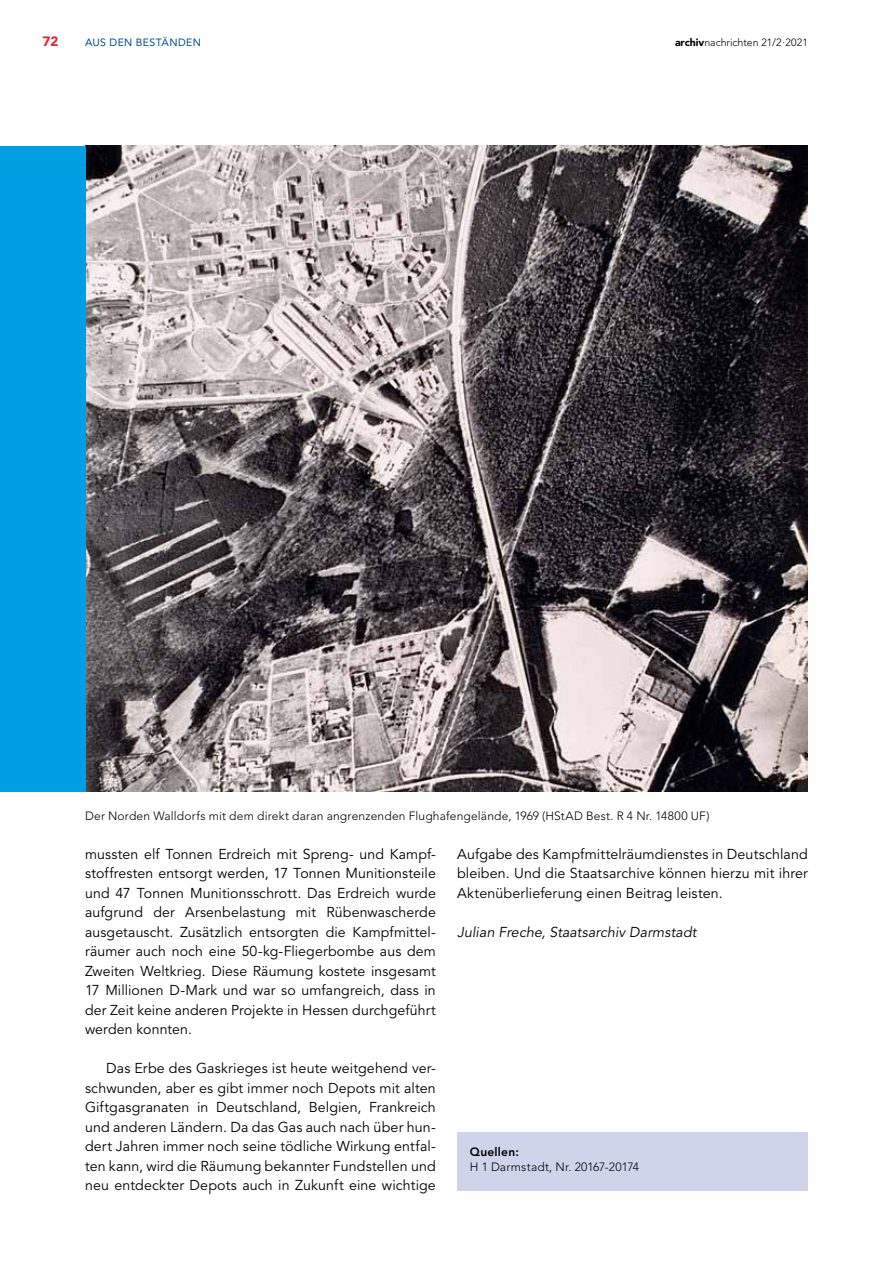
<style>
.page{position:relative;width:893px;height:1263px;background:#fff}
.page>*{position:absolute;margin:0;border:0;box-sizing:border-box;transform-origin:0 0}
.t1{font:14.25px/19.5px "Avenir";letter-spacing:.01em;color:#000;text-align:justify}
.t2{font:italic 14.25px "Avenir";letter-spacing:.005em;color:#000}
.t3{font:900 13.5px "Avenir";color:#dc2c32}
.t4{font:300 12px "Avenir";letter-spacing:.015em;color:#000}
.t5{font:800 12px "Avenir";letter-spacing:.02em;color:#000}
.t6{font:300 10.5px "Avenir";color:#000}
.t7{font:10.5px "Avenir";letter-spacing:.04em;color:#004896}
.s1{font-weight:900}
</style>
<div class="page">
<div style="left:457px;top:1132px;width:351px;height:58px;background:#d0d4eb"></div>
<img style="left:85px;top:146px;width:723px;height:645px">
<div style="left:0;top:146px;width:85px;height:645px;background:#009ee3"></div>
<p class="t3" style="left:43px;top:33px;width:17px">72</p>
<p class="t7" style="left:85px;top:36px;width:117px">AUS DEN BESTÄNDEN</p>
<p class="t6" style="left:675px;top:36px;width:134px"><span class="s1">archiv</span>nachrichten 21/2·2021</p>
<p class="t4" style="left:85px;top:808px;width:626px">Der Norden Walldorfs mit dem direkt daran angrenzenden Flughafengelände, 1969 (HStAD Best. R 4 Nr. 14800 UF)</p>
<p class="t1" style="left:85px;top:844px;width:352px">mussten elf Tonnen Erdreich mit Spreng- und Kampf&shy;stoffresten entsorgt werden, 17 Tonnen Munitionsteile und 47 Tonnen Munitionsschrott. Das Erdreich wurde aufgrund der Arsenbelastung mit Rübenwascherde ausgetauscht. Zusätzlich entsorgten die Kampfmittel&shy;räumer auch noch eine 50-kg-Fliegerbombe aus dem Zweiten Weltkrieg. Diese Räumung kostete insgesamt 17 Millionen D-Mark und war so umfangreich, dass in der Zeit keine anderen Projekte in Hessen durchgeführt werden konnten.</p>
<p class="t1" style="left:85px;top:1059px;width:352px;text-indent:21px">Das Erbe des Gaskrieges ist heute weitgehend ver&shy;schwunden, aber es gibt immer noch Depots mit alten Giftgasgranaten in Deutschland, Belgien, Frankreich und anderen Ländern. Da das Gas auch nach über hun&shy;dert Jahren immer noch seine tödliche Wirkung entfal&shy;ten kann, wird die Räumung bekannter Fundstellen und neu entdeckter Depots auch in Zukunft eine wichtige</p>
<p class="t1" style="left:457px;top:844px;width:352px">Aufgabe des Kampfmittelräumdienstes in Deutschland bleiben. Und die Staatsarchive können hierzu mit ihrer Aktenüberlieferung einen Beitrag leisten.</p>
<p class="t2" style="left:457px;top:924px;width:241px">Julian Freche, Staatsarchiv Darmstadt</p>
<p class="t5" style="left:470px;top:1145px;width:51px">Quellen:</p>
<p class="t4" style="left:470px;top:1160px;width:171px">H 1 Darmstadt, Nr. 20167-20174</p>
</div>
